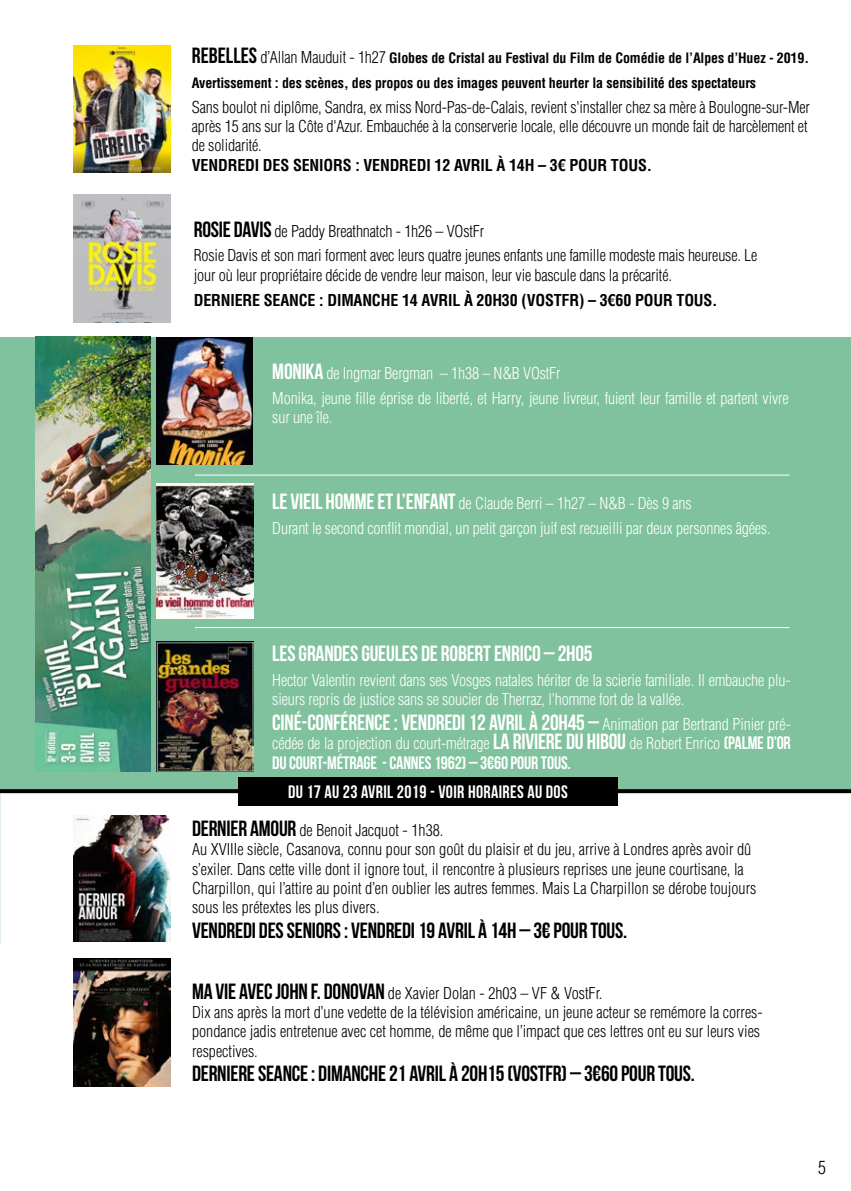
<style>
.page{position:relative;width:851px;height:1191px;background:#fff}
.page>*{position:absolute;margin:0;border:0;box-sizing:border-box;transform-origin:0 0}
.t1{font:700 22px "Bebas Neue";letter-spacing:-.01em;color:#000}
.t2{font:700 22px "Bebas Neue";letter-spacing:-.01em;color:#fff}
.t3{font:700 18px "Bebas Neue";letter-spacing:-.01em;color:#fff}
.t4{font:700 18px "Bebas Neue";letter-spacing:.02em;color:#fff}
.t5{font:300 condensed 18px "Helvetica LT Std";color:#000}
.t6{font:300 condensed 16px/19.2px "Helvetica LT Std";color:#000}
.t7{font:300 condensed 16px/24.8px "Helvetica LT Std";letter-spacing:-.01em;color:#fff}
.t8{font:700 condensed 16px "Helvetica LT Std";letter-spacing:-.01em;color:#000}
.t9{font:700 condensed 14px/24.8px "Helvetica LT Std";letter-spacing:-.01em;color:#000}
.s1{font-family:"Bebas Neue";font-stretch:normal;font-size:22px}
.s2{font-weight:300;font-size:16px}
.s3{font-family:"Bebas Neue";font-weight:700;font-stretch:normal;font-size:22px}
.s4{font-family:"Helvetica LT Std";font-weight:300;font-stretch:condensed;font-size:16px}
.s5{font-family:"Bebas Neue";font-weight:700;font-stretch:normal;font-size:18px}
</style>
<div class="page">
<div style="left:0;top:337px;width:850px;height:453px;background:#80c29e"></div>
<img style="left:156px;top:337px;width:97px;height:128px">
<img style="left:73px;top:195px;width:97px;height:127px">
<img style="left:156px;top:641px;width:97px;height:131px">
<img style="left:156px;top:483px;width:97px;height:136px">
<img style="left:73px;top:45px;width:97px;height:128px">
<img style="left:36px;top:337px;width:114px;height:434px">
<hr style="left:195px;top:474px;width:594px;height:1px;background:#fff">
<hr style="left:195px;top:627px;width:594px;height:1px;background:#fff">
<img style="left:74px;top:815px;width:96px;height:126px">
<img style="left:73px;top:958px;width:97px;height:128px">
<svg style="left:0;top:789px;width:850px;height:4px;background:#040706"></svg>
<div style="left:238px;top:777px;width:379px;height:28px;background:#000"></div>
<p class="t9" style="left:192px;top:46px;width:618px"><span class="s1">REBELLES</span> <span class="s2">d’Allan Mauduit - 1h27</span> Globes de Cristal au Festival du Film de Comédie de l’Alpes d’Huez - 2019.<br>Avertissement : des scènes, des propos ou des images peuvent heurter la sensibilité des spectateurs</p>
<p class="t6" style="left:192px;top:98px;width:619px">Sans boulot ni diplôme, Sandra, ex miss Nord-Pas-de-Calais, revient s'installer chez sa mère à Boulogne-sur-Mer après 15 ans sur la Côte d'Azur. Embauchée à la conserverie locale, elle découvre un monde fait de harcèlement et de solidarité.</p>
<p class="t8" style="left:192px;top:156px;width:461px">VENDREDI DES SENIORS : VENDREDI 12 AVRIL À 14H – 3€ POUR TOUS.</p>
<p class="t6" style="left:194px;top:218px;width:565px;line-height:24.8px"><span class="s3">ROSIE DAVIS</span> de Paddy Breathnatch - 1h26 – VOstFr<br>Rosie Davis et son mari forment avec leurs quatre jeunes enfants une famille modeste mais heureuse. Le</p>
<p class="t6" style="left:194px;top:265px;width:479px">jour où leur propriétaire décide de vendre leur maison, leur vie bascule dans la précarité.</p>
<p class="t8" style="left:194px;top:290px;width:525px">DERNIERE SEANCE : DIMANCHE 14 AVRIL À 20H30 (VOSTFR) – 3€60 POUR TOUS.</p>
<p class="t7" style="left:272px;top:361px;width:517px"><span class="s3">MONIKA</span> de Ingmar Bergman – 1h38 – N&amp;B VOstFr<br>Monika, jeune fille éprise de liberté, et Harry, jeune livreur, fuient leur famille et partent vivre</p>
<p class="t7" style="left:272px;top:405px;width:62px">sur une île.</p>
<p class="t7" style="left:272px;top:491px;width:499px"><span class="s3">LE VIEIL HOMME ET L’ENFANT</span> de Claude Berri – 1h27 – N&amp;B - Dès 9 ans<br>Durant le second conflit mondial, un petit garçon juif est recueilli par deux personnes âgées.</p>
<h1 class="t2" style="left:272px;top:641px;width:322px">LES GRANDES GUEULES DE ROBERT ENRICO – 2H05</h1>
<p class="t7" style="left:272px;top:670px;width:520px;line-height:19.2px">Hector Valentin revient dans ses Vosges natales hériter de la scierie familiale. Il embauche plu&shy;sieurs repris de justice sans se soucier de Therraz, l'homme fort de la vallée.</p>
<h1 class="t2" style="left:272px;top:710px;width:520px">CINÉ-CONFÉRENCE : VENDREDI 12 AVRIL À 20H45 – <span class="s4">Animation par Bertrand Pinier pré-</span></h1>
<p class="t7" style="left:272px;top:731px;width:520px">cédée de la projection du court-métrage <span class="s3">LA RIVIERE DU HIBOU</span> de Robert Enrico <span class="s5">(PALME D’OR</span></p>
<p class="t3" style="left:272px;top:752px;width:300px">DU COURT-MÉTRAGE - CANNES 1962) – 3€60 POUR TOUS.</p>
<p class="t4" style="left:288px;top:782px;width:281px">DU 17 AU 23 AVRIL 2019 - VOIR HORAIRES AU DOS</p>
<p class="t6" style="left:192px;top:820px;width:565px"><span class="s3">DERNIER AMOUR</span> de Benoit Jacquot - 1h38.<br>Au XVIIIe siècle, Casanova, connu pour son goût du plaisir et du jeu, arrive à Londres après avoir dû s’exiler. Dans cette ville dont il ignore tout, il rencontre à plusieurs reprises une jeune courtisane, la Charpillon, qui l’attire au point d’en oublier les autres femmes. Mais La Charpillon se dérobe toujours sous les prétextes les plus divers.</p>
<h1 class="t1" style="left:192px;top:918px;width:436px">VENDREDI DES SENIORS : VENDREDI 19 AVRIL À 14H – 3€ POUR TOUS.</h1>
<p class="t6" style="left:192px;top:983px;width:572px"><span class="s3">MA VIE AVEC JOHN F. DONOVAN</span> de Xavier Dolan - 2h03 – VF &amp; VostFr.<br>Dix ans après la mort d’une vedette de la télévision américaine, un jeune acteur se remémore la corres&shy;pondance jadis entretenue avec cet homme, de même que l’impact que ces lettres ont eu sur leurs vies respectives.</p>
<h1 class="t1" style="left:192px;top:1061px;width:504px">DERNIERE SEANCE : DIMANCHE 21 AVRIL À 20H15 (VOSTFR) – 3€60 POUR TOUS.</h1>
<p class="t5" style="left:818px;top:1156px;width:9px">5</p>
</div>
